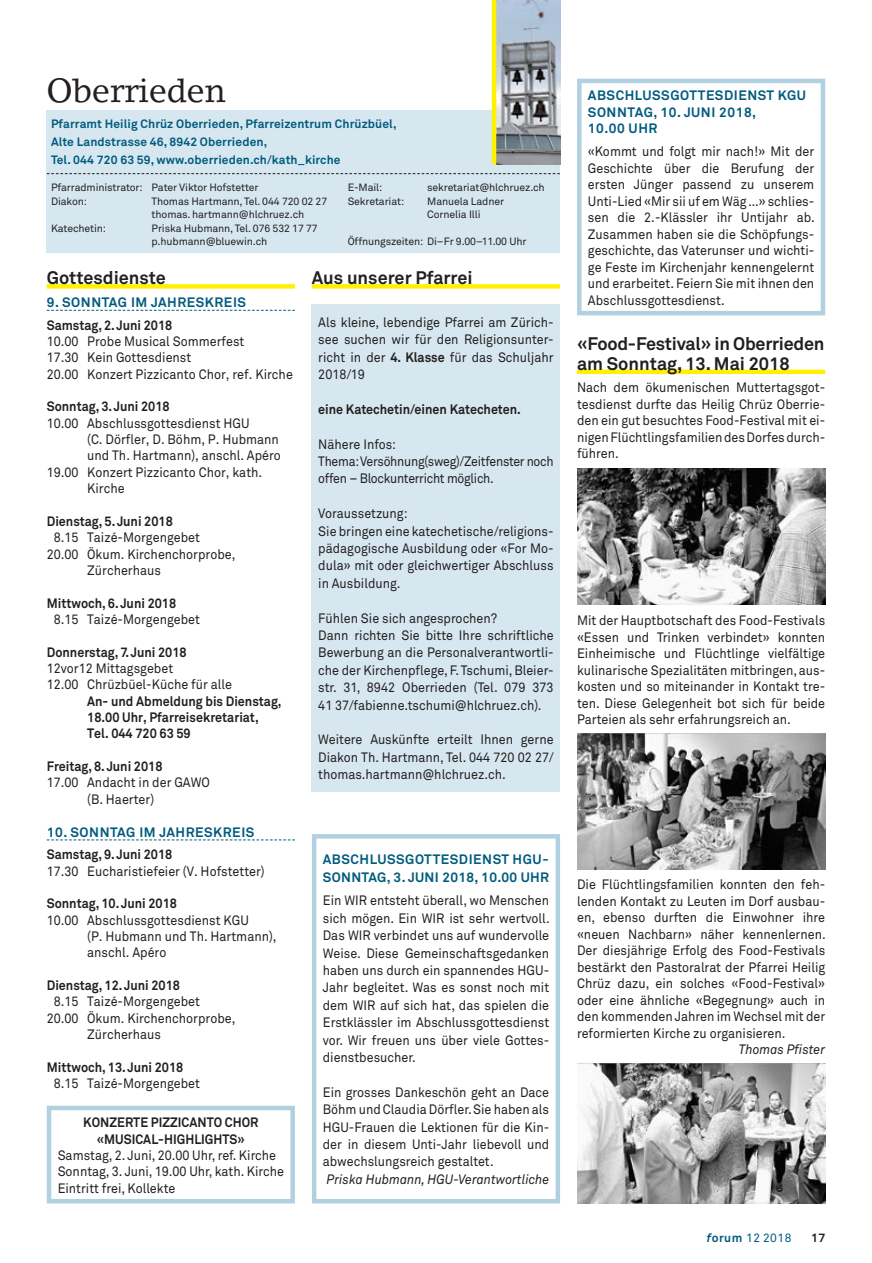
<style>
.page{position:relative;width:872px;height:1263px;background:#fff}
.page>*{position:absolute;margin:0;border:0;box-sizing:border-box;transform-origin:0 0}
.t1{font:33px "Lino Letter";letter-spacing:-.01em;color:#231f20}
.t2{font:700 18px/19.5px "Akkurat Pro";color:#231f20}
.t3{font:13.5px/16.5px "Akkurat Pro";color:#231f20;scale:.93 1}
.t4{font:700 13.5px/16.4px "Akkurat Pro";color:#231f20;scale:.93 1}
.t5{font:700 13.5px/16.5px "Akkurat Pro";letter-spacing:.04em;color:#005b7f}
.t6{font:13.5px/17.4px "Akkurat Pro";letter-spacing:-.02em;color:#231f20;scale:.93 1}
.t7{font:italic 13.5px "Akkurat Pro";color:#231f20;scale:.93 1}
.t8{font:700 12px/18px "Akkurat Pro";letter-spacing:.01em;color:#005b7f}
.t9{font:12px "Akkurat Pro";letter-spacing:.04em;color:#005b7f}
.t10{font:700 12px "Akkurat Pro";color:#231f20}
.t11{font:10.5px/13.5px "Akkurat Pro";letter-spacing:-.01em;color:#231f20}
.s1{font-weight:700}
.s2{font-weight:700;font-style:italic}
</style>
<div class="page">
<div style="left:47px;top:284px;width:248px;height:5px;background:#fff101"></div>
<svg style="left:47px;top:310px;width:248px;height:1px"></svg>
<svg style="left:47px;top:839px;width:248px;height:1px"></svg>
<div style="left:312px;top:284px;width:248px;height:5px;background:#fff101"></div>
<div style="left:577px;top:369px;width:248px;height:5px;background:#fff101"></div>
<div style="left:47px;top:111px;width:513px;height:142px;background:#d6e7ef"></div>
<img style="left:496px;top:0;width:64px;height:164px">
<hr style="left:492px;top:0;width:4px;height:164px;background:#fff101">
<svg style="left:47px;top:173px;width:513px;height:1px"></svg>
<div style="left:47px;top:1106px;width:248px;height:97px;border:4px solid #b1d0e0"></div>
<div style="left:312px;top:304px;width:248px;height:487px;background:#d6e7ef"></div>
<div style="left:312px;top:834px;width:248px;height:369px;border:4px solid #b1d0e0"></div>
<div style="left:577px;top:79px;width:248px;height:236px;border:4px solid #b1d0e0"></div>
<img style="left:577px;top:468px;width:248px;height:137px">
<img style="left:577px;top:733px;width:248px;height:136px">
<img style="left:577px;top:1064px;width:248px;height:139px">
<h1 class="t1" style="left:47px;top:70px;width:181px">Oberrieden</h1>
<p class="t8" style="left:51px;top:115px;width:347px">Pfarramt Heilig Chrüz Oberrieden, Pfarreizentrum Chrüzbüel,<br>Alte Landstrasse 46, 8942 Oberrieden,<br>Tel. 044 720 63 59, www.oberrieden.ch/kath_kirche</p>
<p class="t11" style="left:51px;top:181px;width:209px">Pfarradministrator: Pater Viktor Hofstetter<br>Diakon:</p>
<p class="t11" style="left:348px;top:181px;width:36px">E-Mail:</p>
<p class="t11" style="left:427px;top:181px;width:119px">sekretariat@hlchruez.ch</p>
<p class="t11" style="left:348px;top:194px;width:58px">Sekretariat:</p>
<p class="t11" style="left:427px;top:194px;width:78px">Manuela Ladner<br>Cornelia Illi</p>
<p class="t11" style="left:348px;top:235px;width:180px">Öffnungszeiten: Di–Fr 9.00–11.00 Uhr</p>
<p class="t11" style="left:152px;top:194px;width:177px">Thomas Hartmann, Tel. 044 720 02 27 thomas. hartmann@hlchruez.ch</p>
<p class="t11" style="left:51px;top:221px;width:57px">Katechetin:</p>
<p class="t11" style="left:152px;top:221px;width:168px">Priska Hubmann, Tel. 076 532 17 77 p.hubmann@bluewin.ch</p>
<h2 class="t2" style="left:47px;top:268px;width:121px">Gottesdienste</h2>
<p class="t5" style="left:47px;top:294px;width:201px">9. SONNTAG IM JAHRESKREIS</p>
<p class="t4" style="left:47px;top:317px;width:137px">Samstag, 2. Juni 2018</p>
<p class="t3" style="left:47px;top:333px;width:266px">10.00 Probe Musical Sommerfest<br>17.30 Kein Gottesdienst<br>20.00 Konzert Pizzicanto Chor, ref. Kirche</p>
<p class="t4" style="left:47px;top:399px;width:134px">Sonntag, 3. Juni 2018</p>
<p class="t3" style="left:47px;top:415px;width:219px">10.00 Abschlussgottesdienst HGU</p>
<p class="t3" style="left:87px;top:431px;width:208px">(C. Dörfler, D. Böhm, P. Hubmann</p>
<p class="t3" style="left:87px;top:448px;width:210px">und Th. Hartmann), anschl. Apéro</p>
<p class="t3" style="left:47px;top:464px;width:233px">19.00 Konzert Pizzicanto Chor, kath.</p>
<p class="t3" style="left:87px;top:480px;width:42px">Kirche</p>
<p class="t4" style="left:47px;top:513px;width:137px">Dienstag, 5. Juni 2018</p>
<p class="t3" style="left:54px;top:530px;width:159px">8.15 Taizé-Morgengebet</p>
<p class="t3" style="left:47px;top:546px;width:204px">20.00 Ökum. Kirchenchorprobe,</p>
<p class="t3" style="left:87px;top:562px;width:81px">Zürcherhaus</p>
<p class="t4" style="left:47px;top:595px;width:141px">Mittwoch, 6. Juni 2018</p>
<p class="t3" style="left:54px;top:611px;width:159px">8.15 Taizé-Morgengebet</p>
<p class="t4" style="left:47px;top:644px;width:152px">Donnerstag, 7. Juni 2018</p>
<p class="t3" style="left:47px;top:660px;width:201px">12vor12 Mittagsgebet<br>12.00 Chrüzbüel-Küche für alle</p>
<p class="t4" style="left:87px;top:693px;width:210px">An- und Abmeldung bis Dienstag,<br>18.00 Uhr, Pfarreisekretariat,<br>Tel. 044 720 63 59</p>
<p class="t4" style="left:47px;top:758px;width:126px">Freitag, 8. Juni 2018</p>
<p class="t3" style="left:87px;top:775px;width:133px;text-indent:-40px">17.00 Andacht in der GAWO (B. Haerter)</p>
<p class="t5" style="left:47px;top:824px;width:209px">10. SONNTAG IM JAHRESKREIS</p>
<p class="t4" style="left:47px;top:846px;width:137px">Samstag, 9. Juni 2018</p>
<p class="t3" style="left:47px;top:863px;width:236px">17.30 Eucharistiefeier (V. Hofstetter)</p>
<p class="t4" style="left:47px;top:895px;width:141px">Sonntag, 10. Juni 2018</p>
<p class="t3" style="left:87px;top:912px;width:205px;text-indent:-40px">10.00 Abschlussgottesdienst KGU<br>(P. Hubmann und Th. Hartmann), anschl. Apéro</p>
<p class="t4" style="left:47px;top:977px;width:145px">Dienstag, 12. Juni 2018</p>
<p class="t3" style="left:54px;top:994px;width:159px">8.15 Taizé-Morgengebet</p>
<p class="t3" style="left:47px;top:1010px;width:204px">20.00 Ökum. Kirchenchorprobe,</p>
<p class="t3" style="left:87px;top:1026px;width:81px">Zürcherhaus</p>
<p class="t4" style="left:47px;top:1059px;width:148px">Mittwoch, 13. Juni 2018</p>
<p class="t3" style="left:54px;top:1075px;width:159px">8.15 Taizé-Morgengebet</p>
<p class="t4" style="left:83px;top:1114px;width:190px;text-align:center">KONZERTE PIZZICANTO CHOR «MUSICAL-HIGHLIGHTS»</p>
<p class="t3" style="left:58px;top:1147px;width:245px">Samstag, 2. Juni, 20.00 Uhr, ref. Kirche<br>Sonntag, 3. Juni, 19.00 Uhr, kath. Kirche<br>Eintritt frei, Kollekte</p>
<h2 class="t2" style="left:312px;top:268px;width:162px">Aus unserer Pfarrei</h2>
<p class="t3" style="left:318px;top:314px;width:254px;line-height:17.4px;text-align:justify">Als kleine, lebendige Pfarrei am Zürich&shy;see suchen wir für den Religionsunter&shy;richt in der <span class="s1">4. Klasse</span> für das Schuljahr 2018/19</p>
<p class="t4" style="left:318px;top:401px;width:219px">eine Katechetin/einen Katecheten.</p>
<p class="t6" style="left:318px;top:436px;width:254px">Nähere Infos:<br>Thema: Versöhnung(sweg)/Zeitfenster noch offen – Blockunterricht möglich.</p>
<p class="t3" style="left:318px;top:505px;width:254px;line-height:17.4px">Voraussetzung:<br>Sie bringen eine katechetische/religions&shy;pädagogische Ausbildung oder «For Mo&shy;dula» mit oder gleichwertiger Abschluss in Ausbildung.</p>
<p class="t3" style="left:318px;top:610px;width:254px;line-height:17.4px">Fühlen Sie sich angesprochen?<br>Dann richten Sie bitte Ihre schriftliche Bewerbung an die Personalverantwortli&shy;che der Kirchenpflege, F. Tschumi, Bleier&shy;str. 31, 8942 Oberrieden (Tel. 079 373<br>41 37/fabienne.tschumi@hlchruez.ch).</p>
<p class="t3" style="left:318px;top:731px;width:254px;line-height:17.4px;text-align:justify">Weitere Auskünfte erteilt Ihnen gerne Diakon Th. Hartmann, Tel. 044 720 02 27/ thomas.hartmann@hlchruez.ch.</p>
<p class="t5" style="left:323px;top:851px;width:228px;line-height:17.4px">ABSCHLUSSGOTTESDIENST HGU-<br>SONNTAG, 3. JUNI 2018, 10.00 UHR</p>
<p class="t3" style="left:323px;top:892px;width:245px;line-height:17.4px;text-align:justify">Ein WIR entsteht überall, wo Menschen sich mögen. Ein WIR ist sehr wertvoll.<br>Das WIR verbindet uns auf wundervolle Weise. Diese Gemeinschaftsgedanken haben uns durch ein spannendes HGU-Jahr begleitet. Was es sonst noch mit dem WIR auf sich hat, das spielen die Erstklässler im Abschlussgottesdienst vor. Wir freuen uns über viele Gottes&shy;dienstbesucher.</p>
<p class="t3" style="left:323px;top:1084px;width:245px;line-height:17.4px;text-align:justify">Ein grosses Dankeschön geht an Dace Böhm und Claudia Dörfler. Sie haben als HGU-Frauen die Lektionen für die Kin&shy;der in diesem Unti-Jahr liebevoll und abwechslungsreich gestaltet.</p>
<p class="t7" style="left:327px;top:1171px;width:241px">Priska Hubmann, HGU-Verantwortliche</p>
<p class="t5" style="left:588px;top:87px;width:220px">ABSCHLUSSGOTTESDIENST KGU<br>SONNTAG, 10. JUNI 2018,<br>10.00 UHR</p>
<p class="t3" style="left:588px;top:143px;width:245px">«Kommt und folgt mir nach!» Mit der Geschichte über die Berufung der ersten Jünger passend zu unserem Unti-Lied «Mir sii uf em Wäg …» schlies&shy;sen die 2.-Klässler ihr Untijahr ab.<br>Zusammen haben sie die Schöpfungs&shy;geschichte, das Vaterunser und wichti&shy;ge Feste im Kirchenjahr kennengelernt und erarbeitet. Feiern Sie mit ihnen den Abschlussgottesdienst.</p>
<h2 class="t2" style="left:577px;top:334px;width:249px">«Food-Festival» in Oberrieden am Sonntag, 13. Mai 2018</h2>
<p class="t3" style="left:577px;top:380px;width:268px;text-align:justify">Nach dem ökumenischen Muttertagsgot&shy;tesdienst durfte das Heilig Chrüz Oberrie&shy;den ein gut besuchtes Food-Festival mit ei&shy;nigen Flüchtlingsfamilien des Dorfes durch&shy;führen.</p>
<p class="t3" style="left:577px;top:612px;width:268px;text-align:justify">Mit der Hauptbotschaft des Food-Festivals «Essen und Trinken verbindet» konnten Einheimische und Flüchtlinge vielfältige kulinarische Spezialitäten mitbringen, aus&shy;kosten und so miteinander in Kontakt tre&shy;ten. Diese Gelegenheit bot sich für beide Parteien als sehr erfahrungsreich an.</p>
<p class="t3" style="left:577px;top:877px;width:269px;text-align:justify">Die Flüchtlingsfamilien konnten den feh&shy;lenden Kontakt zu Leuten im Dorf ausbau&shy;en, ebenso durften die Einwohner ihre «neuen Nachbarn» näher kennenlernen.<br>Der diesjährige Erfolg des Food-Festivals bestärkt den Pastoralrat der Pfarrei Heilig Chrüz dazu, ein solches «Food-Festival» oder eine ähnliche «Begegnung» auch in den kommenden Jahren im Wechsel mit der reformierten Kirche zu organisieren.</p>
<p class="t7" style="left:739px;top:1042px;width:94px">Thomas Pfister</p>
<p class="t9" style="left:707px;top:1231px;width:86px"><span class="s2">f</span><span class="s1">orum</span> 12 2018</p>
<p class="t10" style="left:811px;top:1231px;width:16px">17</p>
</div>
